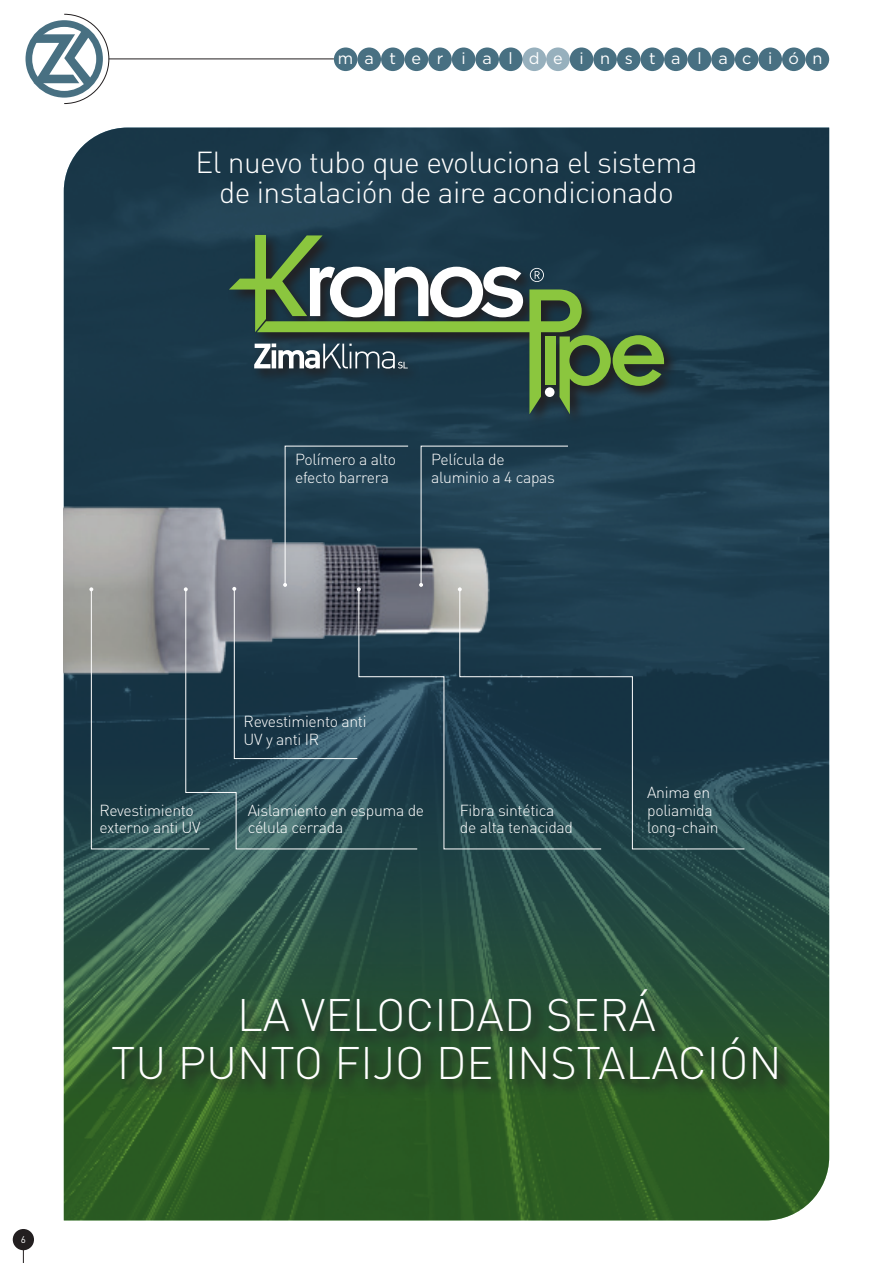
<style>
.page{position:relative;width:893px;height:1263px;background:#fff}
.page>*{position:absolute;margin:0;border:0;box-sizing:border-box;transform-origin:0 0}
.t1{font:300 45px/48px "DIN";color:#fff;text-align:center}
.t2{font:300 30px/30px "DIN";letter-spacing:-.02em;color:#fff;text-align:center}
.t3{font:16.2px "Gotham HTF";letter-spacing:1em;color:#fff}
.t4{font:300 15.75px/17.9px "DIN";letter-spacing:-.02em;color:#fff}
.t5{font:9.75px "DIN";color:#fff}
</style>
<div class="page">
<div style="left:13px;top:1229px;width:21px;height:21px;background:#231f20;border-radius:50%"></div>
<svg style="left:26px;top:14px;width:84px;height:90px"></svg>
<hr style="left:109px;top:59px;width:225px;height:1px;background:#231f20">
<div style="left:806px;top:47px;width:23px;height:24px;background:#487082;border-radius:50%"></div>
<div style="left:782px;top:47px;width:24px;height:24px;background:#487082;border-radius:50%"></div>
<div style="left:758px;top:47px;width:24px;height:24px;background:#487082;border-radius:50%"></div>
<div style="left:735px;top:47px;width:23px;height:24px;background:#487082;border-radius:50%"></div>
<div style="left:711px;top:47px;width:24px;height:24px;background:#487082;border-radius:50%"></div>
<div style="left:688px;top:47px;width:23px;height:24px;background:#487082;border-radius:50%"></div>
<div style="left:664px;top:47px;width:24px;height:24px;background:#487082;border-radius:50%"></div>
<div style="left:640px;top:47px;width:24px;height:24px;background:#487082;border-radius:50%"></div>
<div style="left:617px;top:47px;width:23px;height:24px;background:#487082;border-radius:50%"></div>
<div style="left:593px;top:47px;width:24px;height:24px;background:#487082;border-radius:50%"></div>
<div style="left:570px;top:47px;width:23px;height:24px;background:#487082;border-radius:50%"></div>
<div style="left:546px;top:47px;width:24px;height:24px;background:#97b0bd;border-radius:50%"></div>
<div style="left:523px;top:47px;width:23px;height:24px;background:#97b0bd;border-radius:50%"></div>
<div style="left:499px;top:47px;width:24px;height:24px;background:#487082;border-radius:50%"></div>
<div style="left:475px;top:47px;width:24px;height:24px;background:#487082;border-radius:50%"></div>
<div style="left:452px;top:47px;width:23px;height:24px;background:#487082;border-radius:50%"></div>
<div style="left:428px;top:47px;width:24px;height:24px;background:#487082;border-radius:50%"></div>
<div style="left:405px;top:47px;width:23px;height:24px;background:#487082;border-radius:50%"></div>
<div style="left:381px;top:47px;width:24px;height:24px;background:#487082;border-radius:50%"></div>
<div style="left:357px;top:47px;width:24px;height:24px;background:#487082;border-radius:50%"></div>
<div style="left:334px;top:47px;width:23px;height:24px;background:#487082;border-radius:50%"></div>
<svg style="left:23px;top:1250px;width:1px;height:13px"></svg>
<img style="left:64px;top:128px;width:765px;height:1092px">
<svg style="left:110px;top:987px;width:682px;height:108px;background:#2a522e"></svg>
<img style="left:64px;top:446px;width:355px;height:292px">
<svg style="left:210px;top:588px;width:148px;height:262px;background:#3f5f67"></svg>
<svg style="left:89px;top:587px;width:121px;height:263px;background:#465b64"></svg>
<svg style="left:358px;top:588px;width:101px;height:262px;background:#304c58"></svg>
<svg style="left:459px;top:588px;width:286px;height:262px;background:#213f4e"></svg>
<svg style="left:232px;top:445px;width:177px;height:314px;background:#3b5160"></svg>
<svg style="left:419px;top:445px;width:150px;height:146px;background:#345060"></svg>
<div style="left:228px;top:232px;width:451px;height:195px;background:#1b394a"></div>
<svg style="left:229px;top:235px;width:435px;height:179px"></svg>
<p class="t3" style="left:338px;top:50px;width:486px">mater ialdein stala ció n</p>
<h2 class="t2" style="left:196px;top:147px;width:503px">El nuevo tubo que evoluciona el sistema de instalación de aire acondicionado</h2>
<p class="t4" style="left:295px;top:450px;width:102px">Polímero a alto efecto barrera</p>
<p class="t4" style="left:431px;top:450px;width:125px">Película de aluminio a 4 capas</p>
<p class="t5" style="left:21px;top:1233px;width:7px">6</p>
<p class="t4" style="left:99px;top:801px;width:103px">Revestimiento externo anti UV</p>
<p class="t4" style="left:244px;top:712px;width:124px">Revestimiento anti<br>UV y anti IR</p>
<p class="t4" style="left:248px;top:801px;width:178px">Aislamiento en espuma de célula cerrada</p>
<p class="t4" style="left:460px;top:801px;width:115px">Fibra sintética de alta tenacidad</p>
<p class="t4" style="left:647px;top:783px;width:73px">Anima en poliamida long-chain</p>
<h1 class="t1" style="left:111px;top:991px;width:672px">LA VELOCIDAD SERÁ<br>TU PUNTO FIJO DE INSTALACIÓN</h1>
</div>
